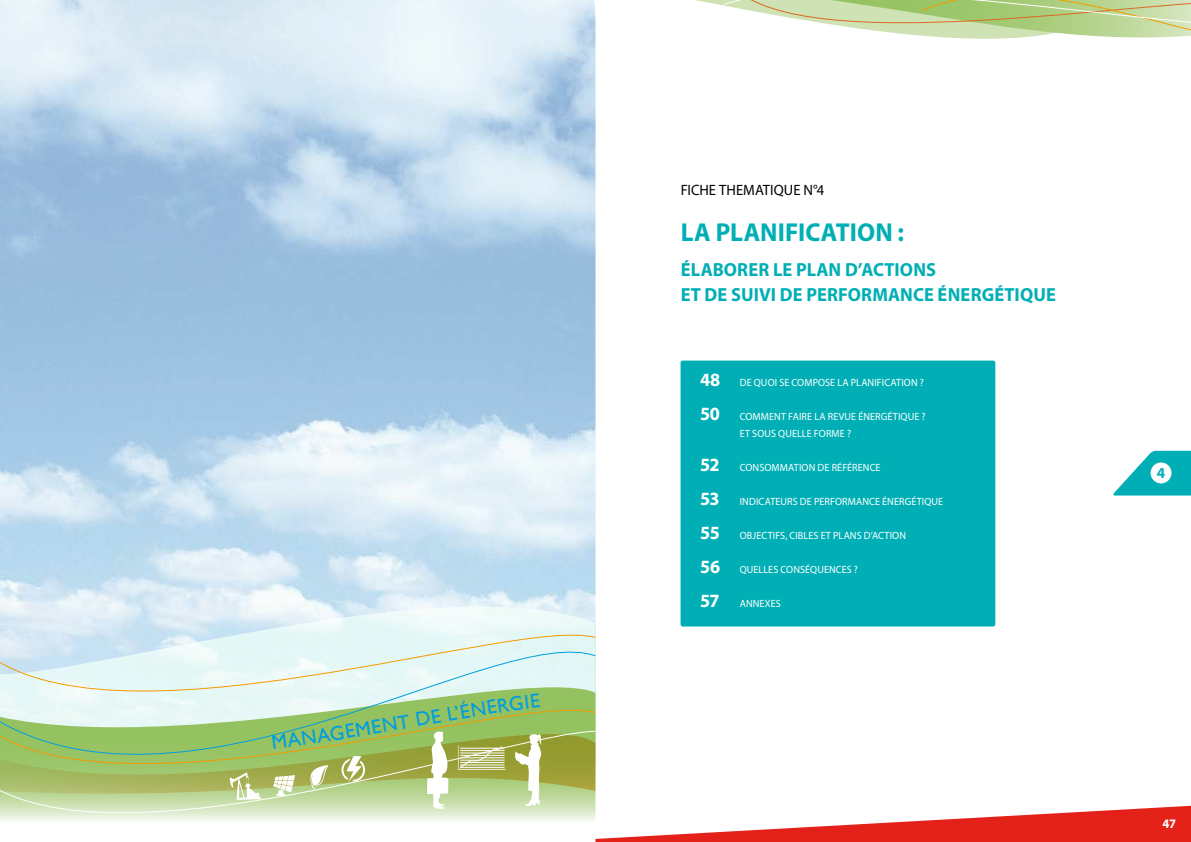
<style>
.page{position:relative;width:1191px;height:842px;background:#fff}
.page>*{position:absolute;margin:0;border:0;box-sizing:border-box;transform-origin:0 0}
.t1{font:700 26px "Myriad Pro";letter-spacing:.005em;color:#00afb5}
.t2{font:20px "Gill Sans";color:#009ee0}
.t3{font:700 19px/25px "Myriad Pro";letter-spacing:.01em;color:#00afb5}
.t4{font:700 15.3px "Myriad Pro";color:#00afb5}
.t5{font:15px "Myriad Pro";letter-spacing:.005em;color:#000}
.t6{font:700 13px "Myriad Pro";color:#fff}
.t7{font:10.5px/17px "Myriad Pro";letter-spacing:.01em;color:#fff}
.s1{font-weight:700;font-size:18.8px}
</style>
<div class="page">
<svg style="left:695px;top:0;width:496px;height:39px"></svg>
<svg style="left:1113px;top:451px;width:78px;height:44px"></svg>
<div style="left:1150px;top:462px;width:21px;height:21px;background:#fff;border-radius:50%"></div>
<svg style="left:0;top:605px;width:595px;height:10px;fill:#e7f1f8"></svg>
<svg style="left:0;top:615px;width:596px;height:6px"></svg>
<svg style="left:0;top:621px;width:596px;height:66px;background:#e0f2f3"></svg>
<div style="left:680px;top:361px;width:315px;height:265px;background:#00afb5;border-radius:2px"></div>
<svg style="left:0;top:687px;width:1191px;height:155px"></svg>
<h2 class="t2" style="left:369px;top:716px;width:101px;rotate:-10deg">ENT DE L’É</h2>
<h2 class="t2" style="left:315px;top:724px;width:56px;rotate:-9deg">AGEM</h2>
<h3 class="t5" style="left:680px;top:180px;width:145px">FICHE THEMATIQUE N°4</h3>
<h1 class="t1" style="left:681px;top:215px;width:225px">LA PLANIFICATION :</h1>
<h3 class="t3" style="left:680px;top:256px;width:377px">ÉLABORER LE PLAN D’ACTIONS<br>ET DE SUIVI DE PERFORMANCE ÉNERGÉTIQUE</h3>
<p class="t7" style="left:700px;top:374px;width:225px"><span class="s1">48</span> DE QUOI SE COMPOSE LA PLANIFICATION ?</p>
<p class="t7" style="left:740px;top:408px;width:187px;text-indent:-40px"><span class="s1">50</span> COMMENT FAIRE LA REVUE ÉNERGÉTIQUE ?<br>ET SOUS QUELLE FORME ?</p>
<p class="t7" style="left:700px;top:459px;width:182px"><span class="s1">52</span> CONSOMMATION DE RÉFÉRENCE</p>
<p class="t7" style="left:700px;top:493px;width:245px"><span class="s1">53</span> INDICATEURS DE PERFORMANCE ÉNERGÉTIQUE</p>
<p class="t7" style="left:700px;top:527px;width:208px"><span class="s1">55</span> OBJECTIFS, CIBLES ET PLANS D’ACTION</p>
<p class="t7" style="left:700px;top:561px;width:160px"><span class="s1">56</span> QUELLES CONSÉQUENCES ?</p>
<p class="t7" style="left:700px;top:595px;width:82px"><span class="s1">57</span> ANNEXES</p>
<h3 class="t4" style="left:1156px;top:463px;width:10px">4</h3>
<p class="t6" style="left:1162px;top:815px;width:15px">47</p>
</div>
